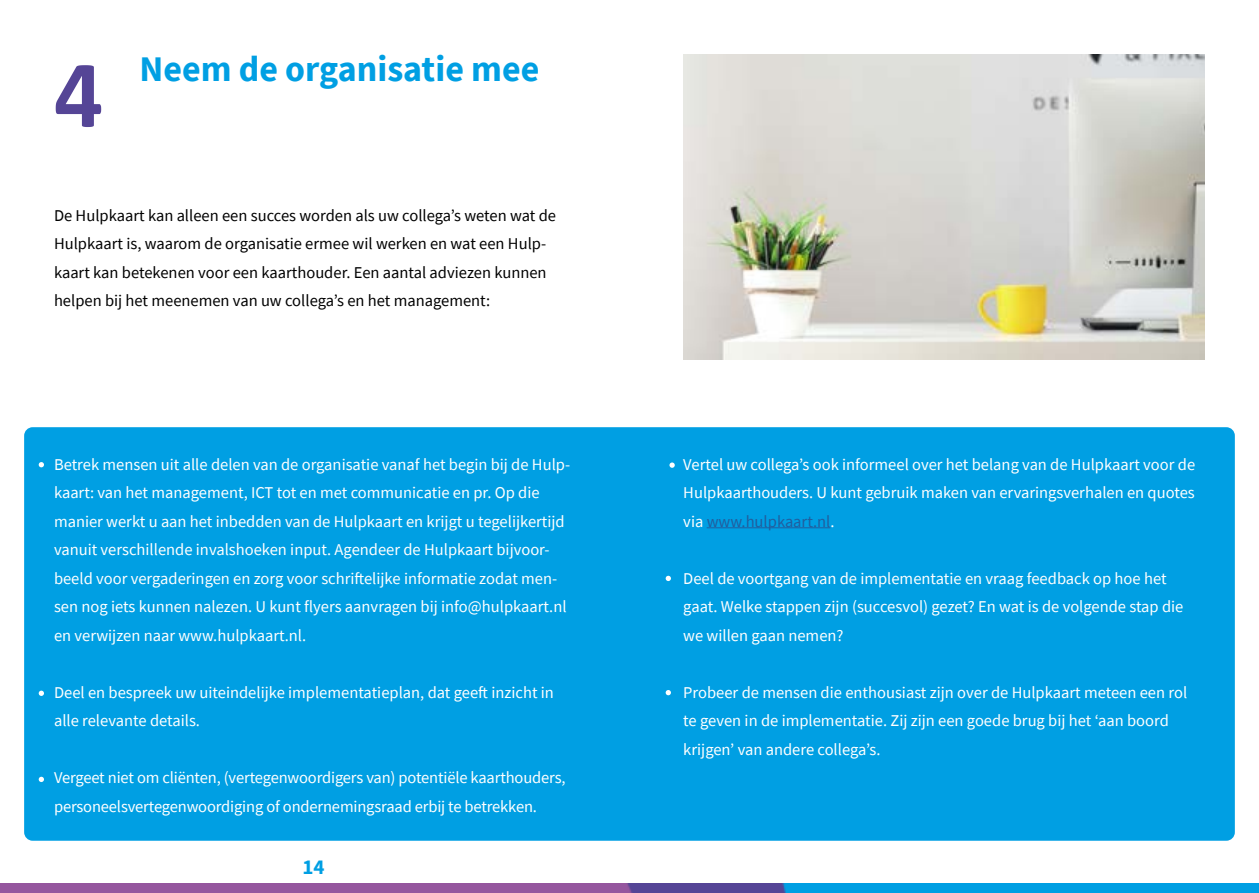
<style>
.page{position:relative;width:1259px;height:893px;background:#fff}
.page>*{position:absolute;margin:0;border:0;box-sizing:border-box;transform-origin:0 0}
.t1{font:700 97.05px "Calibri";color:#554596}
.t2{font:700 36px "Source Sans Pro";color:#009fe3}
.t3{font:700 21px "Source Sans Pro";color:#009fe3}
.t4{font:16.5px/28.5px "Source Sans Pro";color:#fff}
.t5{font:16.5px/28.5px "Source Sans Pro";color:#000}
.s1{color:#215e9e}
</style>
<div class="page">
<img style="left:0;top:884px;width:1259px;height:9px">
<img style="left:683px;top:54px;width:522px;height:306px">
<div style="left:24px;top:427px;width:1210px;height:414px;background:#009fe3;border-radius:9px"></div>
<svg style="left:39px;top:462px;width:5px;height:5px"></svg>
<svg style="left:39px;top:691px;width:5px;height:5px"></svg>
<svg style="left:39px;top:777px;width:5px;height:5px"></svg>
<hr style="left:706px;top:527px;width:124px;height:1px;background:#215e9e">
<svg style="left:669px;top:462px;width:6px;height:6px"></svg>
<svg style="left:665px;top:576px;width:6px;height:6px"></svg>
<svg style="left:665px;top:690px;width:6px;height:5px"></svg>
<h1 class="t1" style="left:54px;top:26px;width:51px">4</h1>
<h2 class="t2" style="left:139px;top:45px;width:401px">Neem de organisatie mee</h2>
<p class="t5" style="left:54px;top:201px;width:503px">De Hulpkaart kan alleen een succes worden als uw collega’s weten wat de Hulpkaart is, waarom de organisatie ermee wil werken en wat een Hulp&shy;kaart kan betekenen voor een kaarthouder. Een aantal adviezen kunnen helpen bij het meenemen van uw collega’s en het management:</p>
<p class="t4" style="left:54px;top:450px;width:518px">Betrek mensen uit alle delen van de organisatie vanaf het begin bij de Hulp&shy;kaart: van het management, ICT tot en met communicatie en pr. Op die manier werkt u aan het inbedden van de Hulpkaart en krijgt u tegelijkertijd vanuit verschillende invalshoeken input. Agendeer de Hulpkaart bijvoor&shy;beeld voor vergaderingen en zorg voor schriftelijke informatie zodat men&shy;sen nog iets kunnen nalezen. U kunt flyers aanvragen bij info@hulpkaart.nl en verwijzen naar www.hulpkaart.nl.</p>
<p class="t4" style="left:54px;top:678px;width:501px">Deel en bespreek uw uiteindelijke implementatieplan, dat geeft inzicht in alle relevante details.</p>
<p class="t4" style="left:54px;top:763px;width:513px">Vergeet niet om cliënten, (vertegenwoordigers van) potentiële kaarthouders, personeelsvertegenwoordiging of ondernemingsraad erbij te betrekken.</p>
<p class="t3" style="left:302px;top:853px;width:24px">14</p>
<p class="t4" style="left:683px;top:450px;width:513px;text-align:justify">Vertel uw collega’s ook informeel over het belang van de Hulpkaart voor de Hulpkaarthouders. U kunt gebruik maken van ervaringsverhalen en quotes via <span class="s1">www.hulpkaart.nl</span>.</p>
<p class="t4" style="left:686px;top:450px;width:513px;text-align:justify">Vertel uw co lega’s ook informeel over het belang van de Hulpkaart voor de Hulpkaarthouders. U kunt gebruik maken van ervaringsverhalen en quotes via www.hulpkaart.nl.</p>
<p class="t4" style="left:683px;top:564px;width:502px">Deel de voortgang van de implementatie en vraag feedback op hoe het gaat. Welke stappen zijn (succesvol) gezet? En wat is de volgende stap die we willen gaan nemen?</p>
<p class="t4" style="left:686px;top:564px;width:502px">Deel de voortgang van de implementatie en vraag feedback over hoe het gaat. Welke stappen zijn (succesvol) gezet? En wat is de volgende stap die we wi len gaan nemen?</p>
<p class="t4" style="left:683px;top:678px;width:505px">Probeer de mensen die enthousiast zijn over de Hulpkaart meteen een rol te geven in de implementatie. Zij zijn een goede brug bij het ‘aan boord krijgen’ van andere collega’s.</p>
<p class="t4" style="left:686px;top:678px;width:512px;text-align:justify;text-indent:232px">t zijn over de Hulpkaart mete n e n rol te gev n i de implementatie. Zij z n een goede brug bij het ‘aan boord k ijgen’ van a dere coll ga’s.</p>
<p class="t4" style="left:686px;top:678px;width:56px">Probeer</p>
</div>
